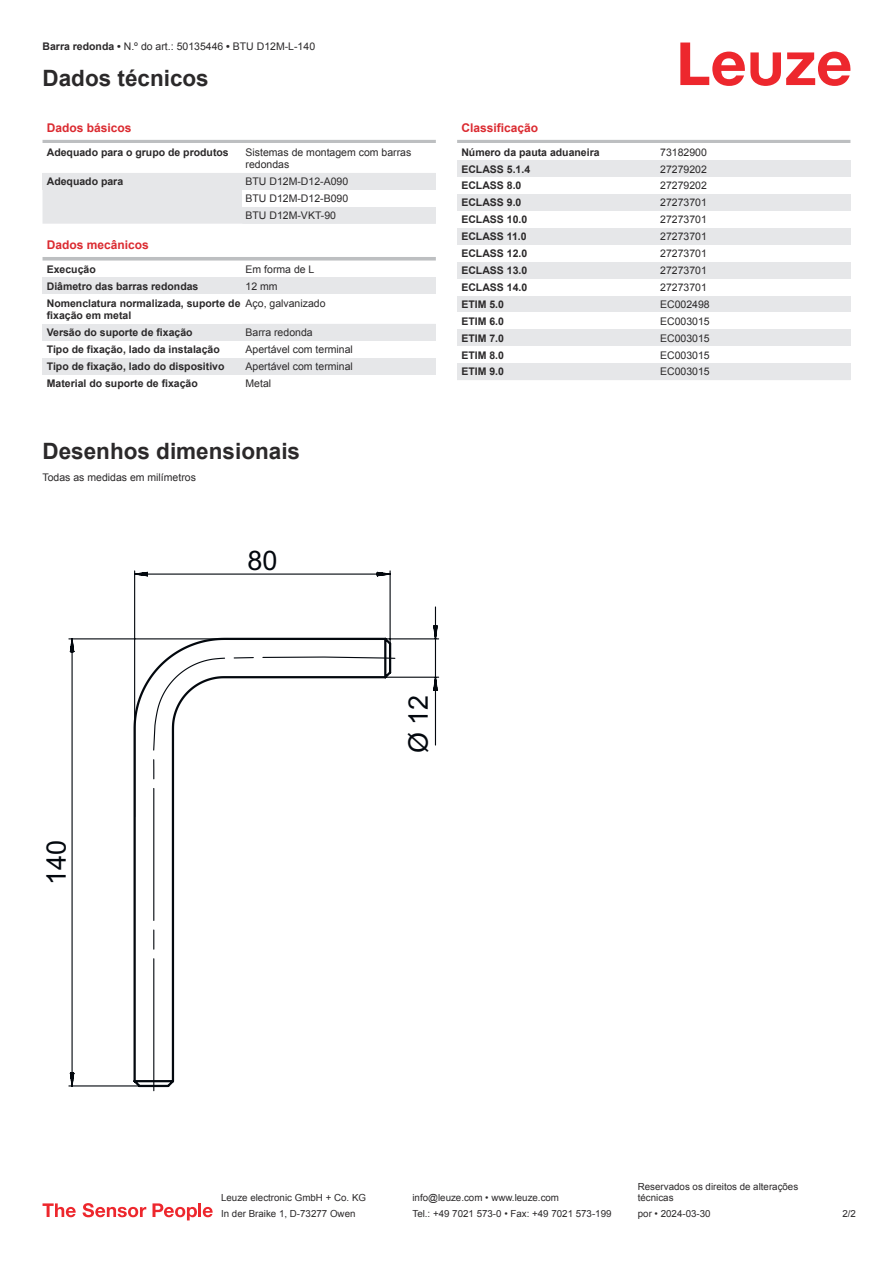
<style>
.page{position:relative;width:893px;height:1263px;background:#fff}
.page>*{position:absolute;margin:0;border:0;box-sizing:border-box;transform-origin:0 0}
.t1{font:27px "Arial";color:#03080e}
.t2{font:700 22.5px "Arial";color:#2b292a}
.t3{font:700 12px "Arial";color:#db2a30}
.t4{font:700 10.5px/12.6px "Arial";color:#2b292a}
.t5{font:10.5px/17px "Arial";color:#2b292a}
.t6{font:9.75px/11.7px "Arial";color:#2b292a}
.s1{font-weight:700}
</style>
<div class="page">
<svg style="left:680px;top:43px;width:170px;height:43px"></svg>
<div style="left:43px;top:190px;width:199px;height:34px;background:#e6e7e9"></div>
<hr style="left:43px;top:140px;width:393px;height:3px;background:#bdbfc1">
<div style="left:43px;top:173px;width:199px;height:17px;background:#e6e7e9"></div>
<div style="left:242px;top:173px;width:194px;height:51px;background:#e6e7e9"></div>
<div style="left:242px;top:190px;width:194px;height:17px;background:#fff"></div>
<svg style="left:43px;top:257px;width:393px;height:4px;background:#c4c6c8"></svg>
<div style="left:43px;top:277px;width:199px;height:17px;background:#e6e7e9"></div>
<div style="left:242px;top:277px;width:194px;height:17px;background:#e6e7e9"></div>
<div style="left:43px;top:324px;width:199px;height:17px;background:#e6e7e9"></div>
<div style="left:242px;top:324px;width:194px;height:17px;background:#e6e7e9"></div>
<div style="left:43px;top:358px;width:199px;height:17px;background:#e6e7e9"></div>
<div style="left:242px;top:358px;width:194px;height:17px;background:#e6e7e9"></div>
<hr style="left:457px;top:140px;width:393px;height:3px;background:#bdbfc1">
<div style="left:457px;top:160px;width:200px;height:17px;background:#e6e7e9"></div>
<div style="left:657px;top:160px;width:193px;height:17px;background:#e6e7e9"></div>
<div style="left:457px;top:194px;width:200px;height:17px;background:#e6e7e9"></div>
<div style="left:657px;top:194px;width:193px;height:17px;background:#e6e7e9"></div>
<div style="left:457px;top:228px;width:200px;height:17px;background:#e6e7e9"></div>
<div style="left:657px;top:228px;width:193px;height:17px;background:#e6e7e9"></div>
<div style="left:457px;top:262px;width:200px;height:17px;background:#e6e7e9"></div>
<div style="left:657px;top:262px;width:193px;height:17px;background:#e6e7e9"></div>
<div style="left:457px;top:296px;width:200px;height:16px;background:#e6e7e9"></div>
<div style="left:657px;top:296px;width:193px;height:16px;background:#e6e7e9"></div>
<div style="left:457px;top:329px;width:200px;height:17px;background:#e6e7e9"></div>
<div style="left:657px;top:329px;width:193px;height:17px;background:#e6e7e9"></div>
<div style="left:457px;top:363px;width:200px;height:17px;background:#e6e7e9"></div>
<div style="left:657px;top:363px;width:193px;height:17px;background:#e6e7e9"></div>
<svg style="left:43px;top:1203px;width:33px;height:14px"></svg>
<svg style="left:83px;top:1203px;width:63px;height:14px"></svg>
<svg style="left:153px;top:1203px;width:44px;height:17px"></svg>
<hr style="left:198px;top:1203px;width:3px;height:14px;background:#ed272d">
<svg style="left:203px;top:1207px;width:10px;height:10px"></svg>
<svg style="left:68px;top:570px;width:371px;height:521px"></svg>
<p class="t5" style="left:43px;top:39px;width:274px"><span class="s1">Barra redonda •</span> N.º do art.: 50135446 <span class="s1">•</span> BTU D12M-L-140</p>
<h2 class="t2" style="left:43px;top:70px;width:168px">Dados técnicos</h2>
<p class="t3" style="left:47px;top:123px;width:86px">Dados básicos</p>
<p class="t4" style="left:47px;top:147px;width:184px">Adequado para o grupo de produtos</p>
<p class="t5" style="left:246px;top:147px;width:167px;line-height:12.6px">Sistemas de montagem com barras redondas</p>
<p class="t4" style="left:47px;top:176px;width:78px">Adequado para</p>
<p class="t5" style="left:246px;top:174px;width:104px;text-align:justify">BTU D12M-D12-A090<br>BTU D12M-D12-B090<br>BTU D12M-VKT-90</p>
<p class="t3" style="left:47px;top:241px;width:104px">Dados mecânicos</p>
<p class="t4" style="left:47px;top:264px;width:51px">Execução</p>
<p class="t5" style="left:246px;top:262px;width:70px">Em forma de L</p>
<p class="t4" style="left:47px;top:281px;width:153px">Diâmetro das barras redondas</p>
<p class="t5" style="left:246px;top:278px;width:34px">12 mm</p>
<p class="t4" style="left:47px;top:298px;width:195px">Nomenclatura normalizada, suporte de fixação em metal</p>
<p class="t5" style="left:246px;top:295px;width:81px">Aço, galvanizado</p>
<p class="t4" style="left:47px;top:327px;width:147px">Versão do suporte de fixação</p>
<p class="t5" style="left:246px;top:325px;width:69px">Barra redonda</p>
<p class="t4" style="left:47px;top:344px;width:175px">Tipo de fixação, lado da instalação</p>
<p class="t5" style="left:246px;top:342px;width:109px">Apertável com terminal</p>
<p class="t4" style="left:47px;top:361px;width:179px">Tipo de fixação, lado do dispositivo</p>
<p class="t5" style="left:246px;top:359px;width:109px">Apertável com terminal</p>
<p class="t4" style="left:47px;top:378px;width:153px">Material do suporte de fixação</p>
<p class="t5" style="left:246px;top:376px;width:27px">Metal</p>
<h2 class="t2" style="left:43px;top:442px;width:259px">Desenhos dimensionais</h2>
<p class="t5" style="left:43px;top:470px;width:155px">Todas as medidas em milímetros</p>
<h1 class="t1" style="left:247px;top:544px;width:32px">80</h1>
<p class="t3" style="left:461px;top:123px;width:78px">Classificação</p>
<p class="t4" style="left:461px;top:147px;width:140px">Número da pauta aduaneira</p>
<p class="t5" style="left:660px;top:144px;width:48px">73182900</p>
<p class="t4" style="left:461px;top:164px;width:70px">ECLASS 5.1.4</p>
<p class="t5" style="left:660px;top:161px;width:48px">27279202</p>
<p class="t4" style="left:461px;top:180px;width:62px">ECLASS 8.0</p>
<p class="t5" style="left:660px;top:178px;width:48px">27279202</p>
<p class="t4" style="left:461px;top:197px;width:62px">ECLASS 9.0</p>
<p class="t5" style="left:660px;top:195px;width:48px">27273701</p>
<p class="t4" style="left:461px;top:214px;width:67px">ECLASS 10.0</p>
<p class="t5" style="left:660px;top:212px;width:48px">27273701</p>
<p class="t4" style="left:461px;top:231px;width:67px">ECLASS 11.0</p>
<p class="t5" style="left:660px;top:229px;width:48px">27273701</p>
<p class="t4" style="left:461px;top:248px;width:67px">ECLASS 12.0</p>
<p class="t5" style="left:660px;top:246px;width:48px">27273701</p>
<p class="t4" style="left:461px;top:265px;width:67px">ECLASS 13.0</p>
<p class="t5" style="left:660px;top:263px;width:48px">27273701</p>
<p class="t4" style="left:461px;top:282px;width:67px">ECLASS 14.0</p>
<p class="t5" style="left:660px;top:280px;width:48px">27273701</p>
<p class="t4" style="left:461px;top:299px;width:44px">ETIM 5.0</p>
<p class="t5" style="left:660px;top:297px;width:51px">EC002498</p>
<p class="t4" style="left:461px;top:316px;width:44px">ETIM 6.0</p>
<p class="t5" style="left:660px;top:313px;width:51px">EC003015</p>
<p class="t4" style="left:461px;top:333px;width:44px">ETIM 7.0</p>
<p class="t5" style="left:660px;top:330px;width:51px">EC003015</p>
<p class="t4" style="left:461px;top:349px;width:44px">ETIM 8.0</p>
<p class="t5" style="left:660px;top:347px;width:51px">EC003015</p>
<p class="t4" style="left:461px;top:366px;width:44px">ETIM 9.0</p>
<p class="t5" style="left:660px;top:364px;width:51px">EC003015</p>
<h1 class="t1" style="left:41px;top:885px;width:47px;rotate:-90deg">140</h1>
<h1 class="t1" style="left:403px;top:753px;width:60px;rotate:-90deg">Ø 12</h1>
<p class="t6" style="left:221px;top:1193px;width:146px">Leuze electronic GmbH + Co. KG</p>
<p class="t6" style="left:412px;top:1193px;width:148px">info@leuze.com • www.leuze.com</p>
<p class="t6" style="left:638px;top:1181px;width:162px">Reservados os direitos de alterações técnicas</p>
<p class="t6" style="left:221px;top:1209px;width:136px">In der Braike 1, D-73277 Owen</p>
<p class="t6" style="left:412px;top:1209px;width:201px">Tel.: +49 7021 573-0 • Fax: +49 7021 573-199</p>
<p class="t6" style="left:638px;top:1209px;width:74px">por • 2024-03-30</p>
<p class="t6" style="left:842px;top:1209px;width:15px">2 /2</p>
</div>
